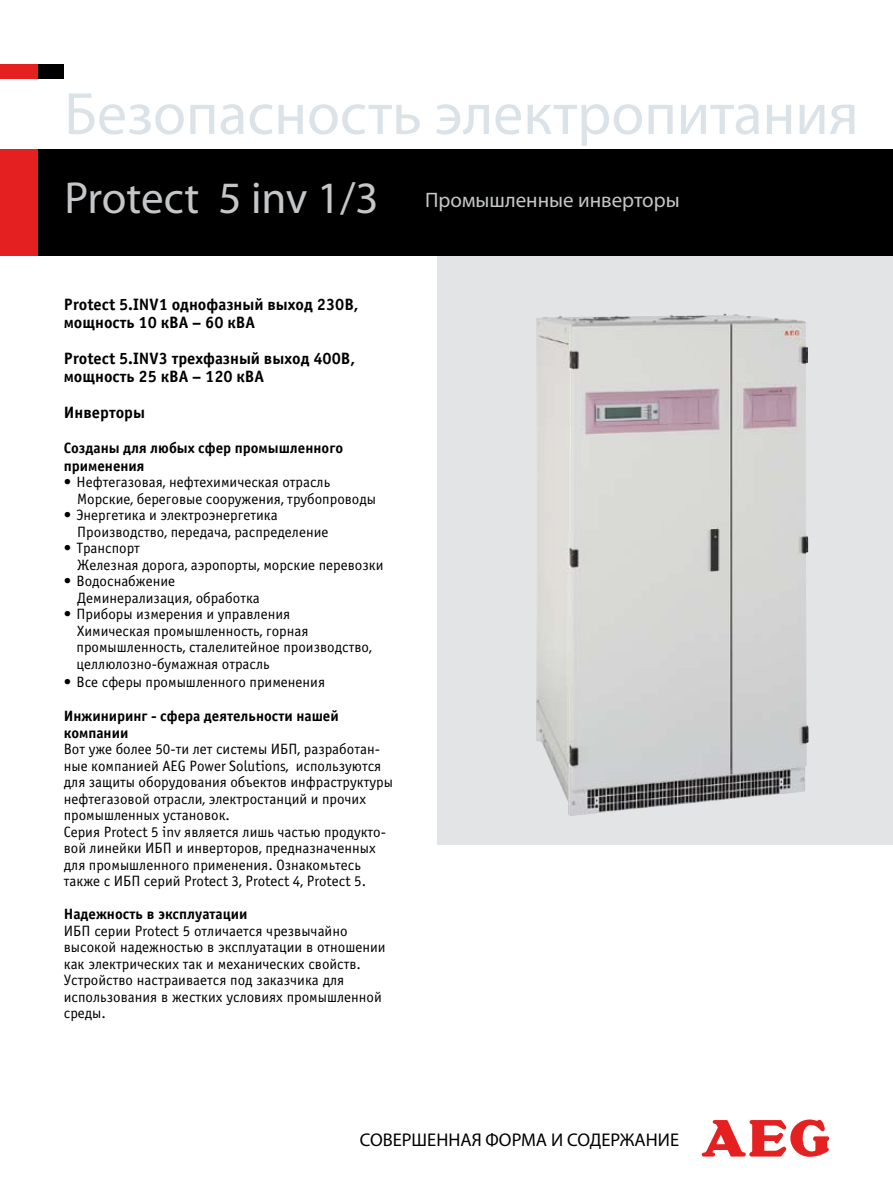
<style>
.page{position:relative;width:893px;height:1191px;background:#fff}
.page>*{position:absolute;margin:0;border:0;box-sizing:border-box;transform-origin:0 0}
.t1{font:60px "Myriad Pro";color:#dbe3e8}
.t2{font:21px "Myriad Pro";color:#c5c6c8}
.t3{font:18.45px "Myriad Pro";color:#000}
.t4{font:700 16.5px/18px "Officina Sans C";color:#000}
.t5{font:15px/16.5px "Officina Sans C";color:#000}
.t6{font:700 15px/18px "Officina Sans C";color:#000}
.s1{font-size:45px}
</style>
<div class="page">
<div style="left:437px;top:255px;width:456px;height:590px;background:#e3e4e5"></div>
<img style="left:536px;top:313px;width:272px;height:503px">
<div style="left:0;top:149px;width:38px;height:106px;background:#e42120"></div>
<div style="left:38px;top:149px;width:855px;height:106px;background:#000"></div>
<div style="left:0;top:64px;width:38px;height:15px;background:#e42120"></div>
<div style="left:38px;top:64px;width:26px;height:15px;background:#000"></div>
<svg style="left:702px;top:1119px;width:127px;height:37px"></svg>
<h1 class="t1" style="left:64px;top:77px;width:796px">Безопасность электропитания</h1>
<h2 class="t2" style="left:64px;top:187px;width:617px"><span class="s1">Protect 5 inv 1/3</span> Промышленные инверторы</h2>
<p class="t4" style="left:64px;top:296px;width:297px">Protect 5.INV1 однофазный выход 230В, мощность 10 кВА – 60 кВА</p>
<p class="t4" style="left:64px;top:350px;width:293px">Protect 5.INV3 трехфазный выход 400В, мощность 25 кВА – 120 кВА</p>
<p class="t4" style="left:64px;top:404px;width:83px">Инверторы</p>
<p class="t6" style="left:64px;top:439px;width:281px">Созданы для любых сфер промышленного применения</p>
<p class="t5" style="left:77px;top:474px;width:300px;text-indent:-14px">• Нефтегазовая, нефтехимическая отрасль<br>Морские, береговые сооружения, трубопроводы</p>
<p class="t5" style="left:77px;top:507px;width:253px;text-indent:-14px">• Энергетика и электроэнергетика<br>Производство, передача, распределение</p>
<p class="t5" style="left:77px;top:540px;width:308px;text-indent:-14px">• Транспорт<br>Железная дорога, аэропорты, морские перевозки</p>
<p class="t5" style="left:77px;top:573px;width:184px;text-indent:-14px">• Водоснабжение<br>Деминерализация, обработка</p>
<p class="t5" style="left:77px;top:606px;width:297px;text-indent:-13px">• Приборы измерения и управления<br>Химическая промышленность, горная промышленность, сталелитейное производство, целлюлозно-бумажная отрасль</p>
<p class="t5" style="left:64px;top:673px;width:263px">• Все сферы промышленного применения</p>
<p class="t6" style="left:64px;top:708px;width:277px;line-height:16.5px">Инжиниринг - сфера деятельности нашей компании</p>
<p class="t5" style="left:64px;top:741px;width:331px">Вот уже более 50-ти лет системы ИБП, разработан&shy;ные компанией AEG Power Solutions, используются для защиты оборудования объектов инфраструктуры нефтегазовой отрасли, электростанций и прочих промышленных установок.<br>Серия Protect 5 inv является лишь частью продукто&shy;вой линейки ИБП и инверторов, предназначенных для промышленного применения. Ознакомьтесь также с ИБП серий Protect 3, Protect 4, Protect 5.</p>
<p class="t6" style="left:64px;top:905px;width:185px">Надежность в эксплуатации</p>
<p class="t5" style="left:64px;top:922px;width:323px">ИБП серии Protect 5 отличается чрезвычайно высокой надежностью в эксплуатации в отношении как электрических так и механических свойств.<br>Устройство настраивается под заказчика для использования в жестких условиях промышленной среды.</p>
<p class="t3" style="left:360px;top:1128px;width:321px">СОВЕРШЕННАЯ ФОРМА И СОДЕРЖАНИЕ</p>
</div>
